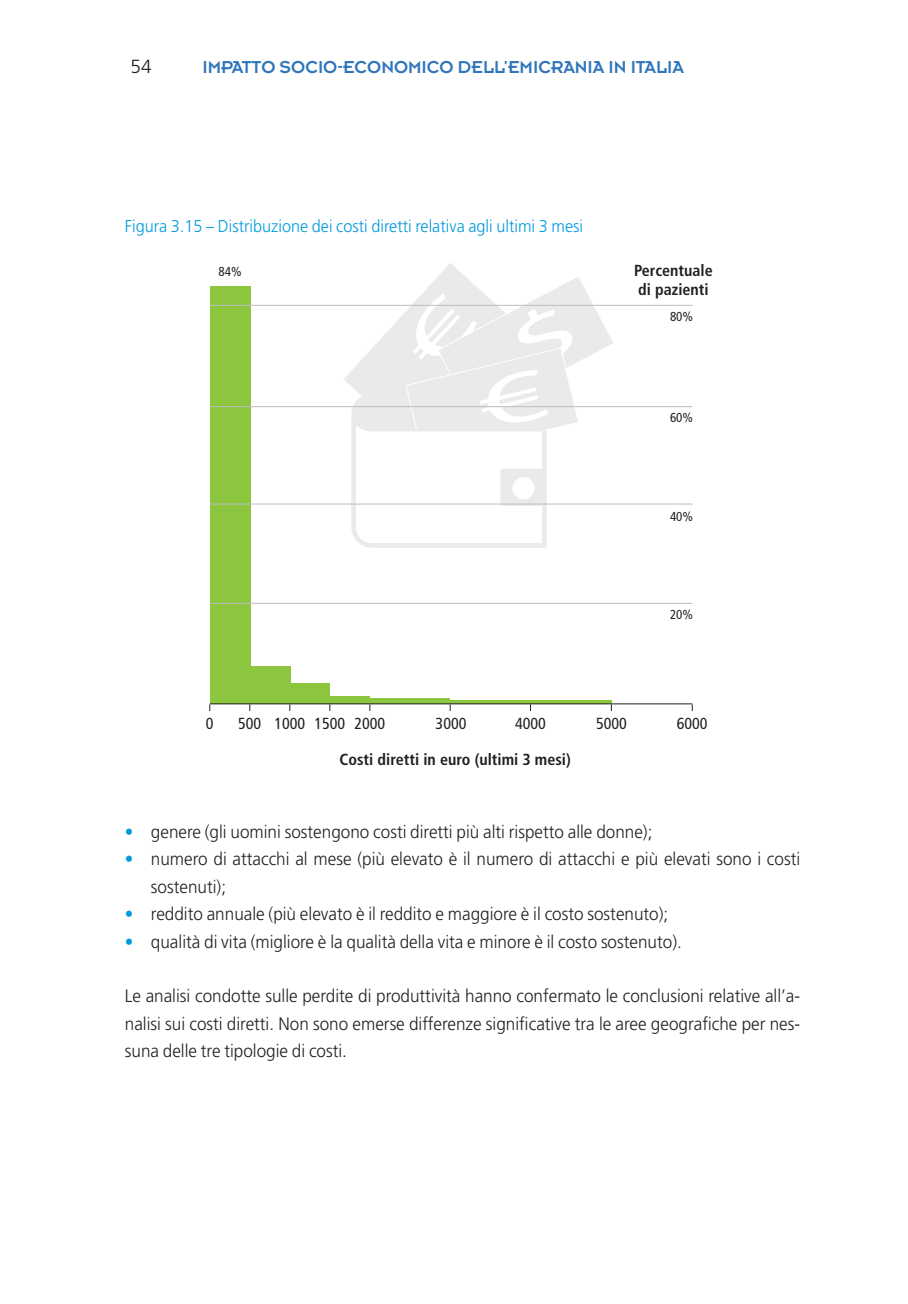
<style>
.page{position:relative;width:908px;height:1304px;background:#fff}
.page>*{position:absolute;margin:0;border:0;box-sizing:border-box;transform-origin:0 0}
.t1{font:19px "Insignia";color:#2e75bb}
.t2{font:300 19px "Frutiger";color:#231f20}
.t3{font:300 18px/27.4px "Frutiger";color:#231f20;scale:.95 1}
.t4{font:300 17.2px "Frutiger";color:#009bde;scale:.95 1}
.t5{font:700 condensed 16px/19.2px "Frutiger";color:#231f20}
.t6{font:condensed 16px "Frutiger";color:#231f20}
.t7{font:condensed 13px "Frutiger";color:#231f20}
.s1{color:#009bde}
</style>
<div class="page">
<hr style="left:450px;top:701px;width:161px;height:3px;background:#8bc63e">
<div style="left:210px;top:287px;width:40px;height:417px;background:#8bc63e"></div>
<div style="left:250px;top:667px;width:40px;height:37px;background:#8bc63e"></div>
<div style="left:290px;top:684px;width:40px;height:20px;background:#8bc63e"></div>
<div style="left:370px;top:698px;width:80px;height:6px;background:#8bc63e"></div>
<div style="left:322px;top:696px;width:48px;height:8px;background:#8bc63e"></div>
<hr style="left:210px;top:703px;width:482px;height:1px;background:#231f20">
<hr style="left:210px;top:603px;width:482px;height:1px;background:#bcbdc0">
<hr style="left:210px;top:504px;width:482px;height:1px;background:#bcbdc0">
<hr style="left:210px;top:406px;width:482px;height:1px;background:#bcbdc0">
<hr style="left:210px;top:305px;width:482px;height:1px;background:#bcbdc0">
<svg style="left:342px;top:263px;width:272px;height:285px"></svg>
<p class="t2" style="left:130px;top:55px;width:23px">54</p>
<p class="t1" style="left:202px;top:57px;width:483px">IMPATTO SOCIO-ECONOMICO DELL’EMICRANIA IN ITALIA</p>
<p class="t4" style="left:125px;top:217px;width:483px">Figura 3.15 – Distribuzione dei costi diretti relativa agli ultimi 3 mesi</p>
<p class="t7" style="left:218px;top:264px;width:25px">84%</p>
<p class="t5" style="left:634px;top:261px;width:80px">Percentuale di pazienti</p>
<p class="t7" style="left:669px;top:309px;width:25px">80%</p>
<p class="t7" style="left:669px;top:410px;width:25px">60%</p>
<p class="t7" style="left:669px;top:509px;width:25px">40%</p>
<p class="t7" style="left:669px;top:607px;width:25px">20%</p>
<p class="t6" style="left:206px;top:714px;width:9px">0</p>
<p class="t6" style="left:238px;top:714px;width:148px">500 1000 1500 2000</p>
<p class="t6" style="left:435px;top:714px;width:32px">3000</p>
<p class="t6" style="left:515px;top:714px;width:32px">4000</p>
<p class="t6" style="left:595px;top:714px;width:32px">5000</p>
<p class="t6" style="left:676px;top:714px;width:32px">6000</p>
<p class="t5" style="left:339px;top:750px;width:233px">Costi diretti in euro (ultimi 3 mesi)</p>
<p class="t3" style="left:125px;top:818px;width:556px"><span class="s1">•</span> genere (gli uomini sostengono costi diretti più alti rispetto alle donne);</p>
<p class="t3" style="left:151px;top:845px;width:684px;text-indent:-26px"><span class="s1">•</span> numero di attacchi al mese (più elevato è il numero di attacchi e più elevati sono i costi sostenuti);</p>
<p class="t3" style="left:125px;top:900px;width:573px"><span class="s1">•</span> reddito annuale (più elevato è il reddito e maggiore è il costo sostenuto);</p>
<p class="t3" style="left:125px;top:928px;width:587px"><span class="s1">•</span> qualità di vita (migliore è la qualità della vita e minore è il costo sostenuto).</p>
<p class="t3" style="left:125px;top:982px;width:712px;text-align:justify">Le analisi condotte sulle perdite di produttività hanno confermato le conclusioni relative all’a&shy;nalisi sui costi diretti. Non sono emerse differenze significative tra le aree geografiche per nes&shy;suna delle tre tipologie di costi.</p>
</div>
